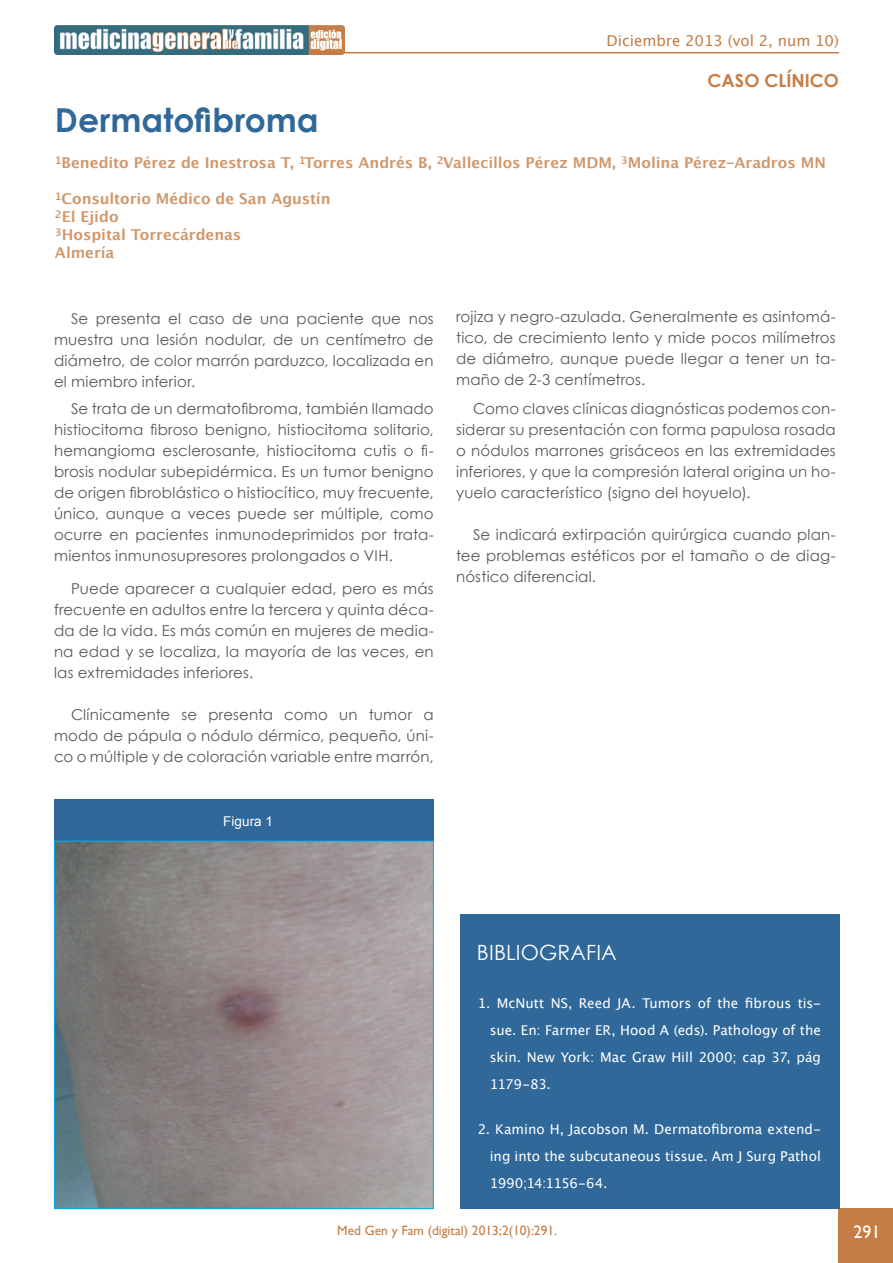
<style>
.page{position:relative;width:893px;height:1263px;background:#fff}
.page>*{position:absolute;margin:0;border:0;box-sizing:border-box;transform-origin:0 0}
.Titulo_principal{font:700 33px "Century Gothic";color:#306899}
.Bibliografía_título{font:21px "Century Gothic";letter-spacing:.005em;color:#fff}
.SECCIÓN{font:700 18px "Century Gothic";color:#c57d45}
.t1{font:18px "Gill Sans";color:#fff}
.Parrafo{font:15px/21px "Century Gothic";letter-spacing:.01em;color:#57585a;text-align:justify}
.Titulo_principal-2{font:700 15px "Lucida Grande";letter-spacing:-.005em;color:#d1976a}
.t2{font:15px "Lucida Grande";color:#c57d45}
.Conclusion{font:13.5px/27px "Lucida Grande";color:#fff;text-align:justify}
.t3{font:13.5px "Gill Sans";color:#c57d45}
.Titulo_Tabla_MGYF{font:13.5px "Arial";letter-spacing:.005em;color:#fff}
</style>
<div class="page">
<img style="left:54px;top:26px;width:291px;height:28px">
<hr style="left:313px;top:52px;width:526px;height:1px;background:#c57d45">
<div style="left:839px;top:1209px;width:54px;height:54px;background:#c57d45"></div>
<div style="left:54px;top:799px;width:380px;height:43px;background:#306899"></div>
<img style="left:56px;top:843px;width:376px;height:364px">
<div style="left:54px;top:841px;width:380px;height:368px;border:1px solid #00aeef"></div>
<div style="left:460px;top:914px;width:379px;height:295px;background:#306899"></div>
<p class="t2" style="left:606px;top:32px;width:234px">Diciembre 2013 (vol 2, num 10)</p>
<p class="SECCIÓN" style="left:708px;top:67px;width:133px">CASO CLÍNICO</p>
<p class="Titulo_principal" style="left:55px;top:95px;width:265px">Dermatofibroma</p>
<p class="Titulo_principal-2" style="left:55px;top:151px;width:772px"><sup>1</sup>Benedito Pérez de Inestrosa T, <sup>1</sup>Torres Andrés B, <sup>2</sup>Vallecillos Pérez MDM, <sup>3</sup>Molina Pérez-Aradros MN</p>
<p class="Titulo_principal-2" style="left:55px;top:187px;width:277px"><sup>1</sup>Consultorio Médico de San Agustín</p>
<p class="Titulo_principal-2" style="left:55px;top:205px;width:65px"><sup>2</sup>El Ejido</p>
<p class="Titulo_principal-2" style="left:55px;top:223px;width:188px"><sup>3</sup>Hospital Torrecárdenas</p>
<p class="Titulo_principal-2" style="left:55px;top:241px;width:61px">Almería</p>
<p class="Parrafo" style="left:54px;top:308px;width:381px;text-indent:17px">Se presenta el caso de una paciente que nos muestra una lesión nodular, de un centímetro de diámetro, de color marrón parduzco, localizada en el miembro inferior.</p>
<p class="Parrafo" style="left:54px;top:398px;width:381px;text-indent:17px">Se trata de un dermatofibroma, también llamado histiocitoma fibroso benigno, histiocitoma solitario, hemangioma esclerosante, histiocitoma cutis o fi&shy;brosis nodular subepidérmica. Es un tumor benigno de origen fibroblástico o histiocítico, muy frecuente, único, aunque a veces puede ser múltiple, como ocurre en pacientes inmunodeprimidos por trata&shy;mientos inmunosupresores prolongados o VIH.</p>
<p class="Parrafo" style="left:54px;top:578px;width:381px;text-indent:17px">Puede aparecer a cualquier edad, pero es más frecuente en adultos entre la tercera y quinta déca&shy;da de la vida. Es más común en mujeres de media&shy;na edad y se localiza, la mayoría de las veces, en las extremidades inferiores.</p>
<p class="Parrafo" style="left:54px;top:704px;width:381px;text-indent:17px">Clínicamente se presenta como un tumor a modo de pápula o nódulo dérmico, pequeño, úni&shy;co o múltiple y de coloración variable entre marrón,</p>
<p class="Titulo_Tabla_MGYF" style="left:223px;top:812px;width:51px">Figura 1</p>
<p class="Parrafo" style="left:456px;top:306px;width:381px">rojiza y negro-azulada. Generalmente es asintomá&shy;tico, de crecimiento lento y mide pocos milímetros de diámetro, aunque puede llegar a tener un ta&shy;maño de 2-3 centímetros.</p>
<p class="Parrafo" style="left:456px;top:398px;width:381px;text-indent:17px">Como claves clínicas diagnósticas podemos con&shy;siderar su presentación con forma papulosa rosada o nódulos marrones grisáceos en las extremidades inferiores, y que la compresión lateral origina un ho&shy;yuelo característico (signo del hoyuelo).</p>
<p class="Parrafo" style="left:456px;top:524px;width:381px;text-indent:17px">Se indicará extirpación quirúrgica cuando plan&shy;tee problemas estéticos por el tamaño o de diag&shy;nóstico diferencial.</p>
<p class="Bibliografía_título" style="left:477px;top:938px;width:141px">BIBLIOGRAFIA</p>
<p class="Conclusion" style="left:490px;top:990px;width:333px;text-indent:-12px">1. McNutt NS, Reed JA. Tumors of the fibrous tis&shy;sue. En: Farmer ER, Hood A (eds). Pathology of the skin. New York: Mac Graw Hill 2000; cap 37, pág 1179-83.</p>
<p class="Conclusion" style="left:490px;top:1116px;width:333px;text-indent:-12px">2. Kamino H, Jacobson M. Dermatofibroma extend&shy;ing into the subcutaneous tissue. Am J Surg Pathol 1990;14:1156-64.</p>
<p class="t3" style="left:337px;top:1223px;width:222px">Med Gen y Fam (digital) 2013;2(10):291.</p>
<p class="t1" style="left:854px;top:1222px;width:28px">291</p>
</div>
